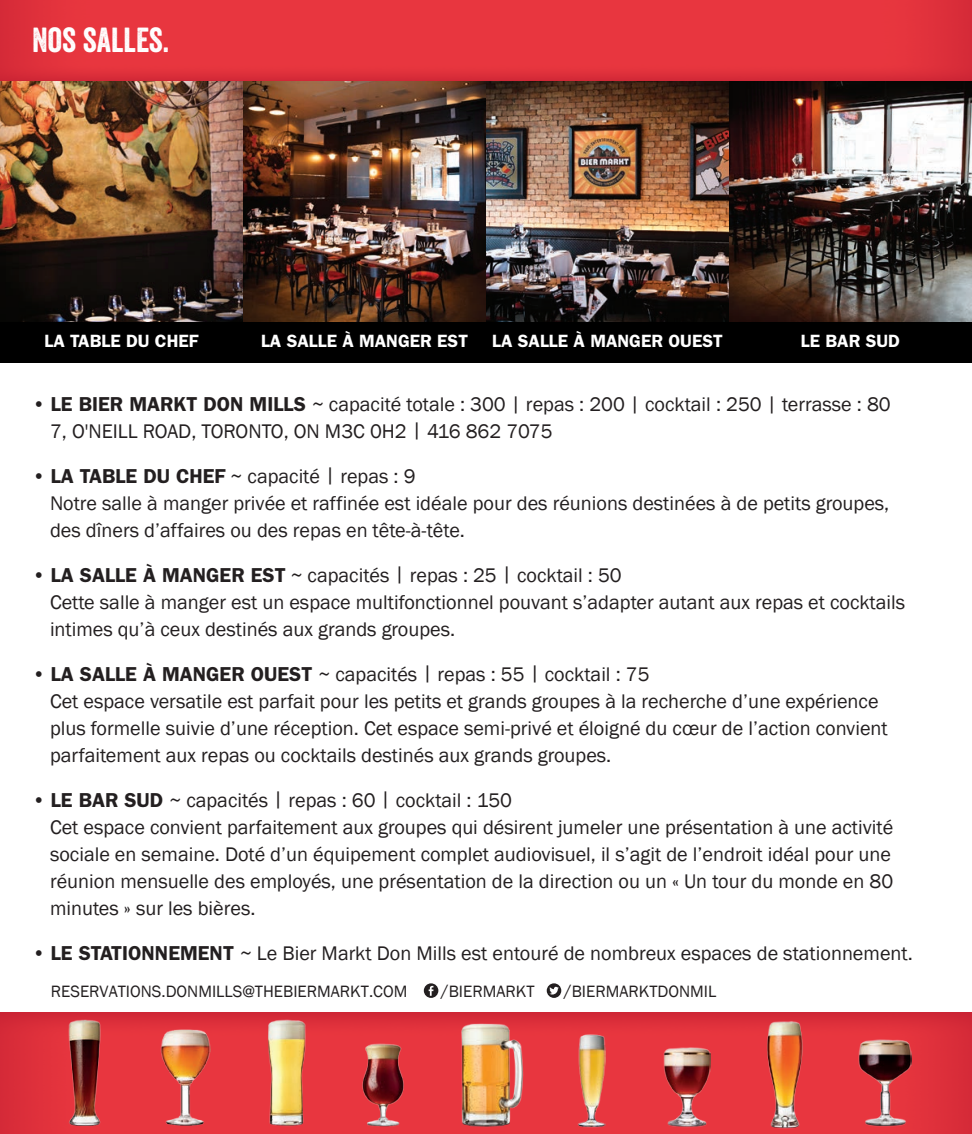
<style>
.page{position:relative;width:972px;height:1134px;background:#fff}
.page>*{position:absolute;margin:0;border:0;box-sizing:border-box;transform-origin:0 0}
.t1{font:33.75px "Veneer";color:#fff}
.t2{font:20.25px/27px "Franklin Gothic";color:#231f20}
.t3{font:600 17.78px "Franklin Gothic";color:#fff}
.t4{font:16.88px "Franklin Gothic";color:#231f20}
.s1{font-weight:600}
</style>
<div class="page">
<img style="left:0;top:81px;width:972px;height:241px">
<div style="left:0;top:322px;width:972px;height:40px;background:#000"></div>
<div style="left:424px;top:983px;width:14px;height:15px;background:#231f20;border-radius:50%"></div>
<svg style="left:429px;top:986px;width:4px;height:10px"></svg>
<svg style="left:547px;top:983px;width:14px;height:15px"></svg>
<svg style="left:549px;top:987px;width:10px;height:8px"></svg>
<svg style="left:0;top:1013px;width:972px;height:121px;background:#e3333d"></svg>
<img style="left:60px;top:1015px;width:47px;height:114px">
<img style="left:578px;top:1031px;width:28px;height:98px">
<img style="left:160px;top:1026px;width:50px;height:102px">
<img style="left:260px;top:1012px;width:51px;height:122px">
<img style="left:359px;top:1042px;width:48px;height:88px">
<img style="left:760px;top:1012px;width:50px;height:122px">
<img style="left:664px;top:1038px;width:47px;height:94px">
<img style="left:457px;top:1020px;width:70px;height:109px">
<img style="left:858px;top:1035px;width:53px;height:96px">
<div style="left:0;top:0;width:972px;height:81px;background:linear-gradient(to bottom,#e9373f,#e1323c)"></div>
<h1 class="t1" style="left:32px;top:19px;width:138px">NOS SALLES.</h1>
<p class="t3" style="left:44px;top:331px;width:156px">LA TABLE DU CHEF</p>
<p class="t3" style="left:261px;top:331px;width:208px">LA SALLE À MANGER EST</p>
<p class="t3" style="left:492px;top:331px;width:232px">LA SALLE À MANGER OUEST</p>
<p class="t3" style="left:801px;top:331px;width:101px">LE BAR SUD</p>
<p class="t2" style="left:50px;top:391px;width:842px;text-indent:-18px">• <span class="s1">LE BIER MARKT DON MILLS</span> ~ capacité totale : 300 | repas : 200 | cocktail : 250 | terrasse : 80<br>7, O'NEILL ROAD, TORONTO, ON M3C 0H2 | 416 862 7075</p>
<p class="t2" style="left:50px;top:463px;width:841px;text-indent:-18px">• <span class="s1">LA TABLE DU CHEF</span> ~ capacité | repas : 9<br>Notre salle à manger privée et raffinée est idéale pour des réunions destinées à de petits groupes, des dîners d’affaires ou des repas en tête-à-tête.</p>
<p class="t2" style="left:50px;top:562px;width:857px;text-indent:-18px">• <span class="s1">LA SALLE À MANGER EST</span> ~ capacités | repas : 25 | cocktail : 50<br>Cette salle à manger est un espace multifonctionnel pouvant s’adapter autant aux repas et cocktails intimes qu’à ceux destinés aux grands groupes.</p>
<p class="t2" style="left:50px;top:661px;width:839px;text-indent:-18px">• <span class="s1">LA SALLE À MANGER OUEST</span> ~ capacités | repas : 55 | cocktail : 75<br>Cet espace versatile est parfait pour les petits et grands groupes à la recherche d’une expérience plus formelle suivie d’une réception. Cet espace semi-privé et éloigné du cœur de l’action convient parfaitement aux repas ou cocktails destinés aux grands groupes.</p>
<p class="t2" style="left:50px;top:787px;width:845px;text-indent:-18px">• <span class="s1">LE BAR SUD</span> ~ capacités | repas : 60 | cocktail : 150<br>Cet espace convient parfaitement aux groupes qui désirent jumeler une présentation à une activité sociale en semaine. Doté d’un équipement complet audiovisuel, il s’agit de l’endroit idéal pour une réunion mensuelle des employés, une présentation de la direction ou un « Un tour du monde en 80 minutes » sur les bières.</p>
<p class="t2" style="left:32px;top:940px;width:882px">• <span class="s1">LE STATIONNEMENT</span> ~ Le Bier Markt Don Mills est entouré de nombreux espaces de stationnement.</p>
<p class="t4" style="left:51px;top:981px;width:358px">RESERVATIONS.DONMILLS@THEBIERMARKT.COM</p>
<p class="t4" style="left:441px;top:981px;width:95px">/BIERMARKT</p>
<p class="t4" style="left:564px;top:981px;width:154px">/BIERMARKTDONMIL</p>
</div>
